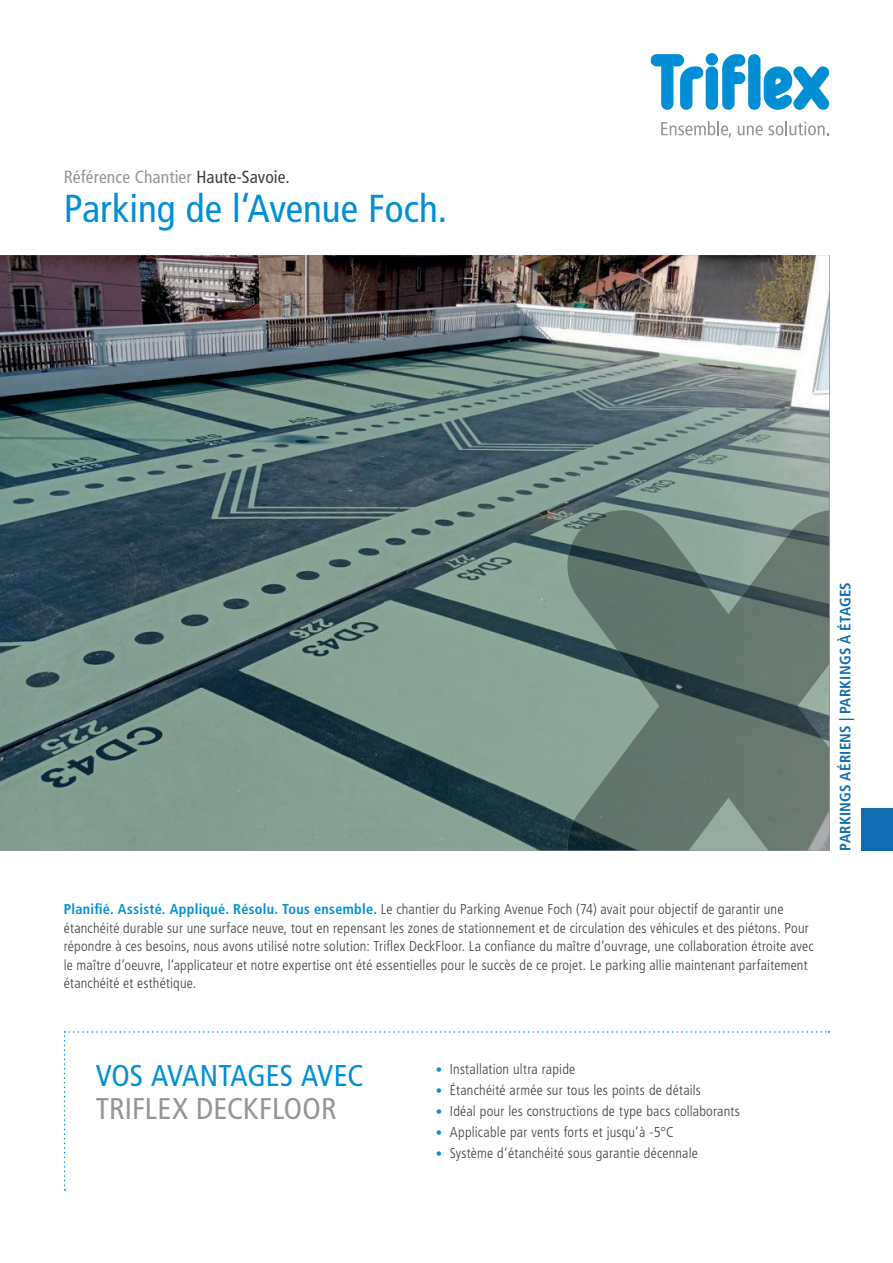
<style>
.page{position:relative;width:893px;height:1263px;background:#fff}
.page>*{position:absolute;margin:0;border:0;box-sizing:border-box;transform-origin:0 0}
.t1{font:condensed 39px "Frutiger LT Pro";color:#008fd5}
.t2{font:condensed 30px "Frutiger LT Pro";letter-spacing:-.005em;color:#008fd5}
.t3{font:condensed 30px "Frutiger LT Pro";letter-spacing:.005em;color:#939598}
.t4{font:condensed 17.55px "Frutiger LT Pro";letter-spacing:.005em;color:#939598}
.t5{font:700 condensed 15px "Frutiger LT Pro";letter-spacing:.015em;color:#116caf}
.t6{font:300 condensed 14.25px/18.5px "Frutiger LT Pro";letter-spacing:.015em;color:#3e3e3f}
.s1{color:#3e3e3f}
.s2{font-weight:700;color:#008fd5}
.s3{font-size:12.9px;color:#008fd5}
</style>
<div class="page">
<svg style="left:651px;top:54px;width:52px;height:56px"></svg>
<div style="left:706px;top:66px;width:12px;height:44px;background:#008fd5;border-radius:6px"></div>
<div style="left:706px;top:53px;width:12px;height:12px;background:#008fd5;border-radius:50%"></div>
<svg style="left:722px;top:54px;width:23px;height:56px"></svg>
<svg style="left:764px;top:66px;width:65px;height:44px"></svg>
<div style="left:748px;top:54px;width:12px;height:56px;background:#008fd5;border-radius:6px"></div>
<svg style="left:661px;top:121px;width:70px;height:17px"></svg>
<svg style="left:738px;top:125px;width:25px;height:10px"></svg>
<svg style="left:769px;top:121px;width:60px;height:14px"></svg>
<img style="left:0;top:255px;width:829px;height:595px">
<div style="left:861px;top:808px;width:32px;height:42px;background:#116caf"></div>
<svg style="left:64px;top:1031px;width:765px;height:160px"></svg>
<img style="left:560px;top:510px;width:269px;height:340px">
<p class="t4" style="left:64px;top:167px;width:228px">Référence Chantier <span class="s1">Haute-Savoie.</span></p>
<h1 class="t1" style="left:64px;top:186px;width:385px">Parking de l‘Avenue Foch.</h1>
<p class="t6" style="left:64px;top:900px;width:751px"><span class="s2">Planifié. Assisté. Appliqué. Résolu. Tous ensemble.</span> Le chantier du Parking Avenue Foch (74) avait pour objectif de garantir une étanchéité durable sur une surface neuve, tout en repensant les zones de stationnement et de circulation des véhicules et des piétons. Pour répondre à ces besoins, nous avons utilisé notre solution: Triflex DeckFloor. La confiance du maître d‘ouvrage, une collaboration étroite avec le maître d‘oeuvre, l‘applicateur et notre expertise ont été essentielles pour le succès de ce projet. Le parking allie maintenant parfaitement étanchéité et esthétique.</p>
<p class="t5" style="left:836px;top:850px;width:270px;rotate:-90deg">PARKINGS AÉRIENS | PARKINGS À ÉTAGES</p>
<h2 class="t2" style="left:96px;top:1058px;width:269px">VOS AVANTAGES AVEC</h2>
<h2 class="t3" style="left:96px;top:1091px;width:242px">TRIFLEX DECKFLOOR</h2>
<p class="t6" style="left:436px;top:1060px;width:141px"><span class="s3">•</span> Installation ultra rapide</p>
<p class="t6" style="left:436px;top:1081px;width:266px"><span class="s3">•</span> Étanchéité armée sur tous les points de détails</p>
<p class="t6" style="left:436px;top:1102px;width:306px"><span class="s3">•</span> Idéal pour les constructions de type bacs collaborants</p>
<p class="t6" style="left:436px;top:1123px;width:240px"><span class="s3">•</span> Applicable par vents forts et jusqu‘à -5°C</p>
<p class="t6" style="left:436px;top:1144px;width:263px"><span class="s3">•</span> Système d‘étanchéité sous garantie décennale</p>
</div>
